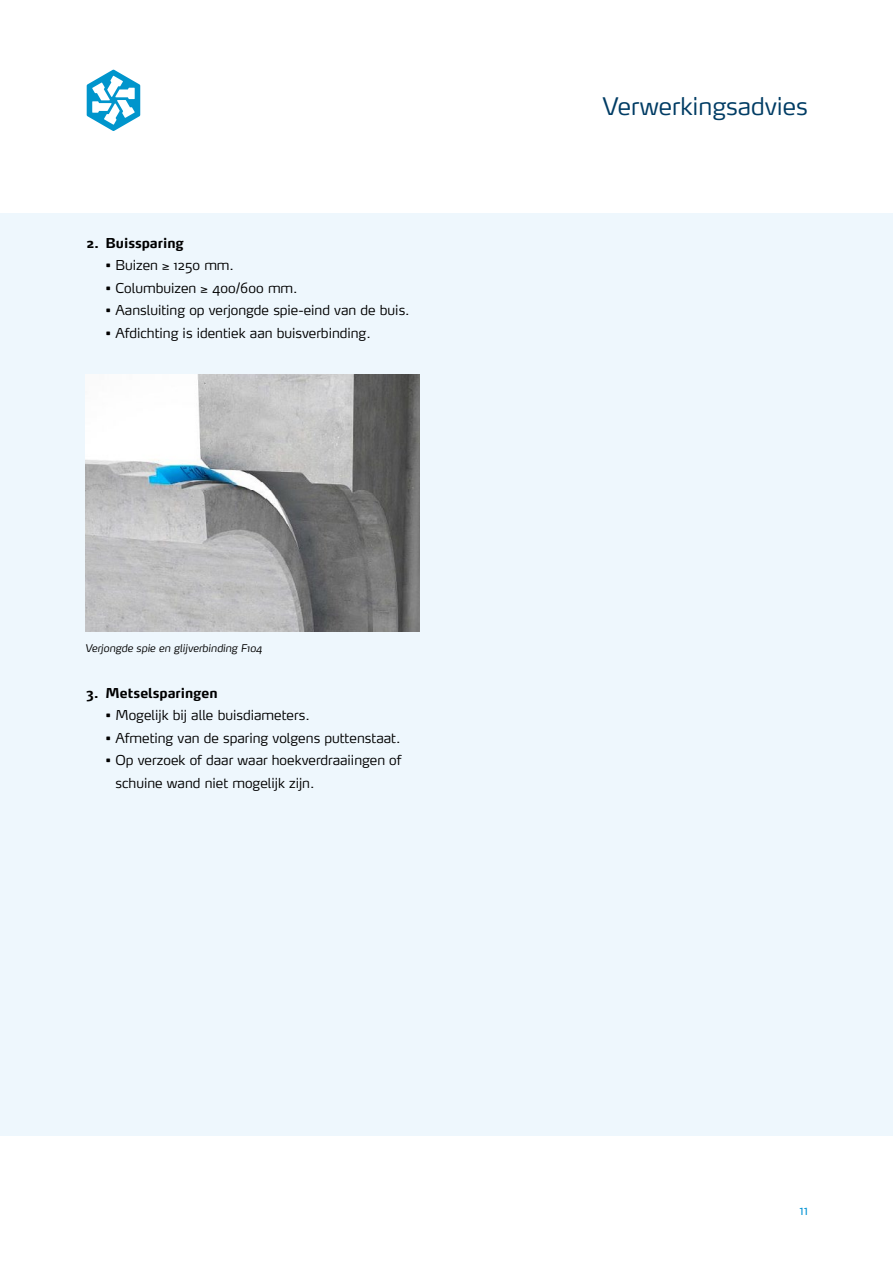
<style>
.page{position:relative;width:893px;height:1263px;background:#fff}
.page>*{position:absolute;margin:0;border:0;box-sizing:border-box;transform-origin:0 0}
.t1{font:300 24px "Max";color:#003c64}
.t2{font:300 13.5px/22.5px "Max";color:#000}
.t3{font:700 13.5px "Max";color:#000}
.t4{font:300 13.5px "Max";color:#0092d3}
.t5{font:italic 300 10.5px "Max";color:#000}
</style>
<div class="page">
<svg style="left:87px;top:70px;width:53px;height:61px"></svg>
<div style="left:0;top:213px;width:893px;height:922px;background:#eef7fd"></div>
<img style="left:85px;top:374px;width:335px;height:257px">
<p class="t3" style="left:86px;top:234px;width:99px">2. Buissparing</p>
<p class="t2" style="left:106px;top:254px;width:130px">• Buizen ≥ 1250 mm.</p>
<p class="t2" style="left:106px;top:276px;width:194px">• Columbuizen ≥ 400/600 mm.</p>
<p class="t2" style="left:106px;top:299px;width:306px">• Aansluiting op verjongde spie-eind van de buis.</p>
<p class="t2" style="left:106px;top:321px;width:267px">• Afdichting is identiek aan buisverbinding.</p>
<p class="t5" style="left:85px;top:642px;width:179px">Verjongde spie en glijverbinding F104</p>
<p class="t3" style="left:86px;top:684px;width:133px">3. Metselsparingen</p>
<p class="t2" style="left:106px;top:704px;width:206px">• Mogelijk bij alle buisdiameters.</p>
<p class="t2" style="left:106px;top:726px;width:296px">• Afmeting van de sparing volgens puttenstaat.</p>
<p class="t2" style="left:115px;top:749px;width:288px;text-indent:-10px">• Op verzoek of daar waar hoekverdraaiingen of schuine wand niet mogelijk zijn.</p>
<h1 class="t1" style="left:602px;top:92px;width:207px">Verwerkingsadvies</h1>
<p class="t4" style="left:800px;top:1202px;width:10px">11</p>
</div>
